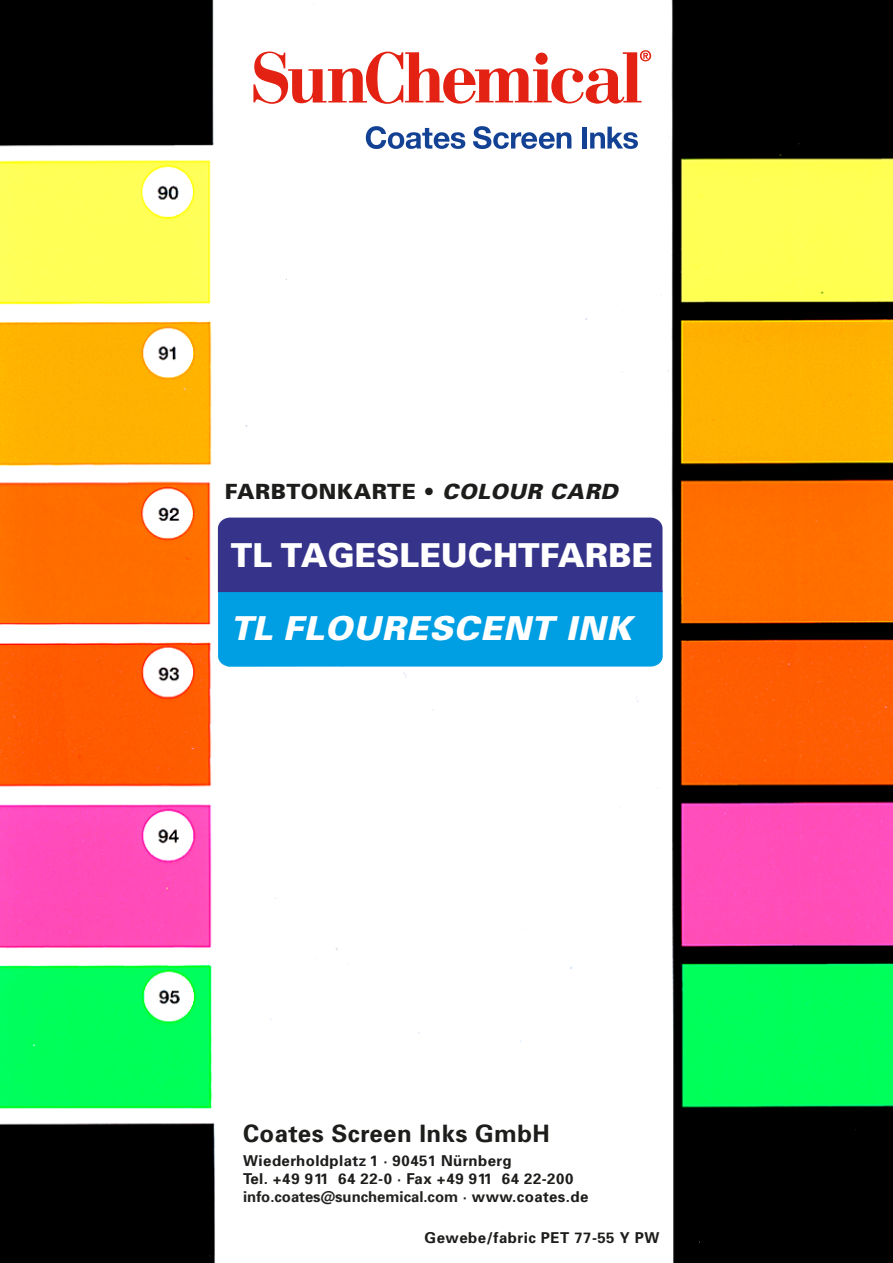
<style>
.page{position:relative;width:893px;height:1263px;background:#fff}
.page>*{position:absolute;margin:0;border:0;box-sizing:border-box;transform-origin:0 0}
.t1{font:900 33px "Univers";color:#fff}
.t2{font:italic 900 33px "Univers";letter-spacing:.025em;color:#fff}
.t3{font:700 24px "Univers";letter-spacing:.02em;color:#1d1d1b}
.t4{font:900 21px "Univers";letter-spacing:.025em;color:#1d1d1b}
.t5{font:700 15px/18px "Univers";letter-spacing:.03em;color:#1d1d1b}
.s1{font-style:italic}
.s2{color:#242422}
</style>
<div class="page">
<img style="left:0;top:0;width:893px;height:1263px">
<svg style="left:218px;top:518px;width:445px;height:148px;background:#1b69b6"></svg>
<div style="left:218px;top:472px;width:410px;height:28px;background:#fff"></div>
<div style="left:218px;top:1064px;width:450px;height:199px;background:#fff"></div>
<div style="left:423px;top:30px;width:240px;height:221px;background:#fff"></div>
<svg style="left:640px;top:50px;width:11px;height:11px"></svg>
<svg style="left:641px;top:51px;width:9px;height:9px"></svg>
<svg style="left:253px;top:52px;width:395px;height:52px"></svg>
<svg style="left:366px;top:126px;width:99px;height:23px"></svg>
<svg style="left:473px;top:126px;width:98px;height:23px"></svg>
<div style="left:582px;top:127px;width:5px;height:21px;background:#134294"></div>
<svg style="left:590px;top:127px;width:48px;height:22px"></svg>
<h3 class="t4" style="left:225px;top:478px;width:395px">FARBTONKARTE • <span class="s1">COLOUR CARD</span></h3>
<h1 class="t1" style="left:231px;top:534px;width:424px">TL TAGESLEUCHTFARBE</h1>
<h1 class="t2" style="left:231px;top:608px;width:402px">TL FLOURESCENT INK</h1>
<h2 class="t3" style="left:243px;top:1118px;width:308px">Coates Screen Inks GmbH</h2>
<p class="t5" style="left:243px;top:1151px;width:347px">Wiederholdplatz 1 · 90451 Nürnberg<br>Tel. +49 911 64 22-0 · Fax +49 911 64 22-200 <span class="s2">info.coates@sunchemical.com</span> · www.coates.de</p>
<p class="t5" style="left:425px;top:1228px;width:236px">Gewebe/fabric PET 77-55 Y PW</p>
</div>
